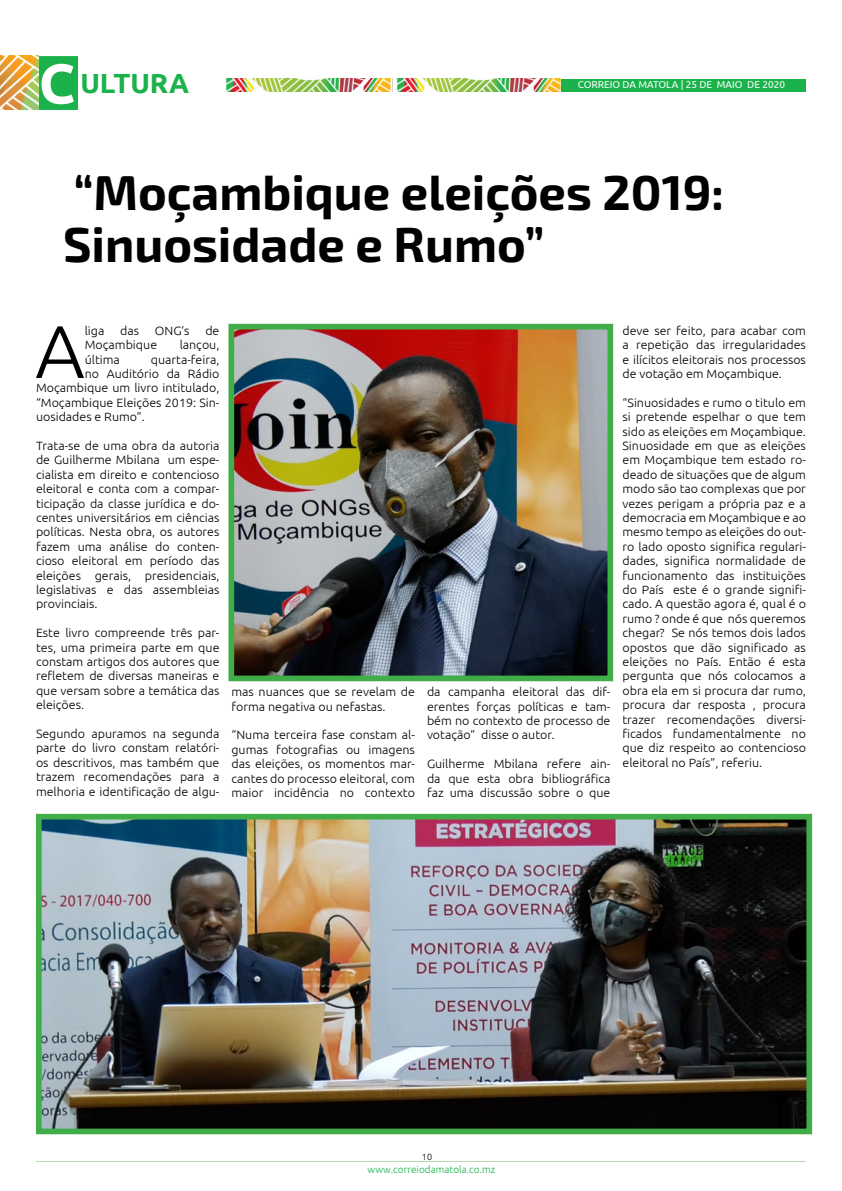
<style>
.page{position:relative;width:842px;height:1191px;background:#fff}
.page>*{position:absolute;margin:0;border:0;box-sizing:border-box;transform-origin:0 0}
.t1{font:300 74.3px "Ubuntu";color:#000;scale:1.04 1}
.t2{font:700 49px/52px "Exo 2";color:#000}
.t3{font:700 27.7px "Ubuntu";color:#1bb24b}
.t4{font:300 12px/14.4px "Ubuntu";color:#000;text-align:justify;scale:1.04 1}
.t5{font:10px "Ubuntu";color:#fff}
.t6{font:300 10px "Ubuntu";color:#1bb24b}
.t7{font:300 9px "Ubuntu";color:#000}
.s1{font-size:56px;color:#fff}
</style>
<div class="page">
<div style="left:38px;top:56px;width:40px;height:54px;background:#1bb24b"></div>
<hr style="left:36px;top:1161px;width:770px;height:1px;background:#b4dbb0">
<div style="left:225px;top:79px;width:581px;height:12px;background:#1bb24b"></div>
<img style="left:0;top:55px;width:38px;height:55px">
<img style="left:225px;top:79px;width:167px;height:13px">
<img style="left:392px;top:79px;width:169px;height:13px">
<img style="left:43px;top:821px;width:762px;height:306px">
<div style="left:36px;top:814px;width:776px;height:320px;border:6px solid #41ad49"></div>
<img style="left:235px;top:331px;width:371px;height:343px">
<div style="left:228px;top:324px;width:385px;height:357px;border:6px solid #41ad49"></div>
<h3 class="t3" style="left:39px;top:67px;width:152px"><span class="s1">C</span> ULTURA</h3>
<p class="t5" style="left:578px;top:79px;width:209px">CORREIO DA MATOLA | 25 DE MAIO DE 2020</p>
<h2 class="t2" style="left:63px;top:168px;width:663px">“Moçambique eleições 2019:<br>Sinuosidade e Rumo”</h2>
<h1 class="t1" style="left:35px;top:307px;width:49px">A</h1>
<p class="t4" style="left:85px;top:323px;width:20px">liga</p>
<p class="t4" style="left:120px;top:323px;width:20px">das</p>
<p class="t4" style="left:155px;top:323px;width:35px">ONG’s</p>
<p class="t4" style="left:205px;top:323px;width:15px">de</p>
<p class="t4" style="left:85px;top:337px;width:71px">Moçambique</p>
<p class="t4" style="left:180px;top:337px;width:40px">lançou,</p>
<p class="t4" style="left:85px;top:352px;width:35px">última</p>
<p class="t4" style="left:151px;top:352px;width:68px">quarta-feira,</p>
<p class="t4" style="left:85px;top:366px;width:131px">no Auditório da Rádio</p>
<p class="t4" style="left:36px;top:380px;width:178px">Moçambique um livro intitulado,</p>
<p class="t4" style="left:36px;top:395px;width:178px">“Moçambique Eleições 2019: Sin-</p>
<p class="t4" style="left:36px;top:409px;width:106px">uosidades e Rumo”.</p>
<p class="t4" style="left:36px;top:438px;width:178px">Trata-se de uma obra da autoria de Guilherme Mbilana um espe&shy;cialista em direito e contencioso eleitoral e conta com a compar&shy;ticipação da classe jurídica e do&shy;centes universitários em ciências políticas. Nesta obra, os autores fazem uma análise do conten&shy;cioso eleitoral em período das eleições gerais, presidenciais, legislativas e das assembleias provinciais.</p>
<p class="t4" style="left:36px;top:625px;width:178px">Este livro compreende três par&shy;tes, uma primeira parte em que constam artigos dos autores que refletem de diversas maneiras e que versam sobre a temática das eleições.</p>
<p class="t4" style="left:36px;top:726px;width:178px">Segundo apuramos na segunda parte do livro constam relatóri&shy;os descritivos, mas também que trazem recomendações para a melhoria e identificação de algu-</p>
<p class="t4" style="left:231px;top:684px;width:178px">mas nuances que se revelam de forma negativa ou nefastas.</p>
<p class="t4" style="left:231px;top:727px;width:178px">“Numa terceira fase constam al&shy;gumas fotografias ou imagens das eleições, os momentos mar&shy;cantes do processo eleitoral, com maior incidência no contexto</p>
<p class="t4" style="left:427px;top:684px;width:178px">da campanha eleitoral das dif&shy;erentes forças políticas e tam&shy;bém no contexto de processo de votação” disse o autor.</p>
<p class="t4" style="left:427px;top:756px;width:178px">Guilherme Mbilana refere ain&shy;da que esta obra bibliográfica faz uma discussão sobre o que</p>
<p class="t4" style="left:622px;top:323px;width:178px">deve ser feito, para acabar com a repetição das irregularidades e ilícitos eleitorais nos processos de votação em Moçambique.</p>
<p class="t4" style="left:622px;top:395px;width:178px">“Sinuosidades e rumo o titulo em si pretende espelhar o que tem sido as eleições em Moçambique.<br>Sinuosidade em que as eleições em Moçambique tem estado ro&shy;deado de situações que de algum modo são tao complexas que por vezes perigam a própria paz e a democracia em Moçambique e ao mesmo tempo as eleições do out&shy;ro lado oposto significa regulari&shy;dades, significa normalidade de funcionamento das instituições do País este é o grande signifi&shy;cado. A questão agora é, qual é o rumo ? onde é que nós queremos chegar? Se nós temos dois lados opostos que dão significado as eleições no País. Então é esta pergunta que nós colocamos a obra ela em si procura dar rumo, procura dar resposta , procura trazer recomendações diversi&shy;ficados fundamentalmente no que diz respeito ao contencioso eleitoral no País”, referiu.</p>
<p class="t7" style="left:422px;top:1151px;width:12px">10</p>
<p class="t6" style="left:367px;top:1163px;width:129px">www.correiodamatola.co.mz</p>
</div>
